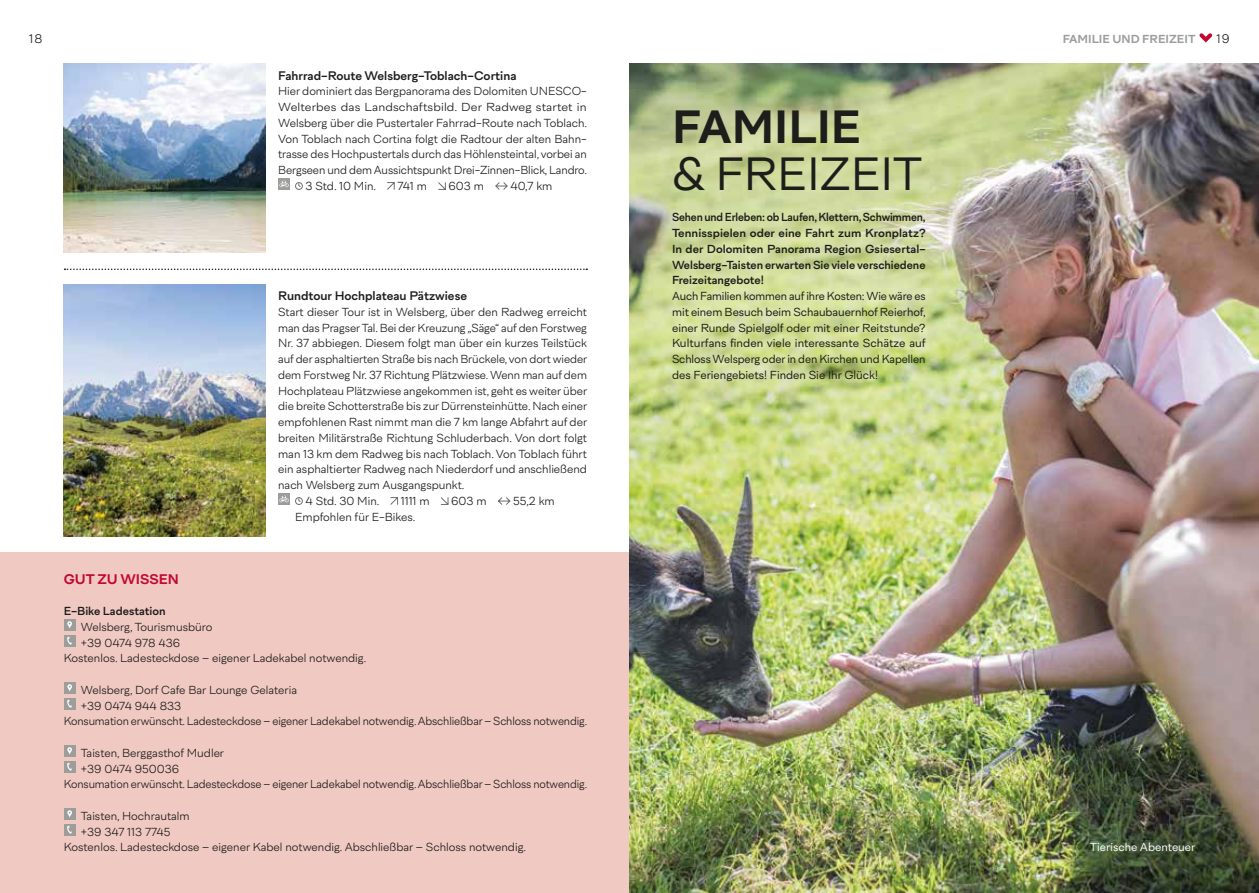
<style>
.page{position:relative;width:1259px;height:893px;background:#fff}
.page>*{position:absolute;margin:0;border:0;box-sizing:border-box;transform-origin:0 0}
.t1{font:45px "Cordillera";color:#1d1d1b}
.t2{font:700 45px "Cordillera";color:#1d1d1b}
.t3{font:700 13.5px "Cordillera";color:#c20831}
.t4{font:600 12px "Cordillera";color:#1d1d1b}
.t5{font:300 12px "Cordillera";color:#1d1d1b}
.t6{font:300 11.25px "Cordillera";color:#1d1d1b}
.t7{font:11.25px/15.8px "Cordillera";color:#1d1d1b;text-align:justify}
.t8{font:600 11.25px/15.8px "Cordillera";letter-spacing:-.005em;color:#1d1d1b;text-align:justify;scale:.94 1}
.t9{font:300 11.25px "Cordillera";color:#1d1d1b;scale:.96 1}
.t10{font:300 11.25px "Cordillera";color:#1d1d1b;scale:1.06 1}
.t11{font:11.25px "Cordillera";color:#fff}
.t12{font:700 11.25px "Cordillera";color:#9d9d9c}
.t13{font:600 11.25px "Cordillera";letter-spacing:-.005em;color:#1d1d1b}
</style>
<div class="page">
<div style="left:0;top:552px;width:629px;height:341px;background:#f1c9c3"></div>
<img style="left:629px;top:64px;width:630px;height:829px">
<img style="left:64px;top:284px;width:201px;height:252px">
<img style="left:64px;top:64px;width:201px;height:189px">
<svg style="left:65px;top:269px;width:522px;height:1px"></svg>
<div style="left:64px;top:619px;width:12px;height:12px;background:#9d9d9c"></div>
<svg style="left:67px;top:621px;width:5px;height:8px"></svg>
<div style="left:64px;top:635px;width:12px;height:12px;background:#9d9d9c"></div>
<svg style="left:67px;top:637px;width:5px;height:8px"></svg>
<div style="left:64px;top:682px;width:12px;height:12px;background:#9d9d9c"></div>
<svg style="left:67px;top:684px;width:5px;height:8px"></svg>
<div style="left:64px;top:698px;width:12px;height:12px;background:#9d9d9c"></div>
<svg style="left:67px;top:700px;width:5px;height:8px"></svg>
<div style="left:64px;top:745px;width:12px;height:12px;background:#9d9d9c"></div>
<svg style="left:67px;top:747px;width:5px;height:8px"></svg>
<div style="left:64px;top:761px;width:12px;height:12px;background:#9d9d9c"></div>
<svg style="left:67px;top:763px;width:5px;height:8px"></svg>
<div style="left:64px;top:808px;width:12px;height:12px;background:#9d9d9c"></div>
<svg style="left:67px;top:810px;width:5px;height:8px"></svg>
<div style="left:64px;top:824px;width:12px;height:12px;background:#9d9d9c"></div>
<svg style="left:67px;top:826px;width:5px;height:8px"></svg>
<div style="left:278px;top:178px;width:12px;height:12px;background:#9d9d9c"></div>
<svg style="left:279px;top:181px;width:10px;height:6px"></svg>
<svg style="left:295px;top:182px;width:8px;height:8px"></svg>
<svg style="left:387px;top:182px;width:8px;height:8px"></svg>
<svg style="left:438px;top:182px;width:8px;height:8px"></svg>
<svg style="left:495px;top:182px;width:13px;height:8px"></svg>
<div style="left:278px;top:493px;width:12px;height:12px;background:#9d9d9c"></div>
<svg style="left:279px;top:496px;width:10px;height:6px"></svg>
<svg style="left:295px;top:497px;width:8px;height:8px"></svg>
<svg style="left:390px;top:497px;width:8px;height:8px"></svg>
<svg style="left:441px;top:497px;width:8px;height:8px"></svg>
<svg style="left:498px;top:497px;width:13px;height:8px"></svg>
<svg style="left:1199px;top:33px;width:13px;height:10px"></svg>
<p class="t5" style="left:29px;top:30px;width:15px">18</p>
<p class="t12" style="left:1062px;top:30px;width:134px">FAMILIE UND FREIZEIT</p>
<p class="t5" style="left:1216px;top:30px;width:15px">19</p>
<p class="t4" style="left:278px;top:66px;width:240px">Fahrrad-Route Welsberg-Toblach-Cortina</p>
<p class="t6" style="left:278px;top:83px;width:310px">Hier dominiert das Bergpanorama des Dolomiten UNESCO-</p>
<p class="t10" style="left:278px;top:99px;width:293px">Welterbes das Landschaftsbild. Der Radweg startet in</p>
<p class="t6" style="left:278px;top:115px;width:310px">Welsberg über die Pustertaler Fahrrad-Route nach Toblach.</p>
<p class="t6" style="left:278px;top:130px;width:310px">Von Toblach nach Cortina folgt die Radtour der alten Bahn-</p>
<p class="t6" style="left:278px;top:146px;width:310px">trasse des Hochpustertals durch das Höhlensteintal, vorbei an</p>
<p class="t6" style="left:278px;top:162px;width:310px">Bergseen und dem Aussichtspunkt Drei-Zinnen-Blick, Landro.</p>
<p class="t6" style="left:305px;top:178px;width:72px">3 Std. 10 Min.</p>
<p class="t6" style="left:397px;top:178px;width:31px">741 m</p>
<p class="t6" style="left:448px;top:178px;width:37px">603 m</p>
<p class="t6" style="left:510px;top:178px;width:43px">40,7 km</p>
<p class="t4" style="left:278px;top:286px;width:190px">Rundtour Hochplateau Pätzwiese</p>
<p class="t6" style="left:278px;top:304px;width:310px">Start dieser Tour ist in Welsberg, über den Radweg erreicht</p>
<p class="t6" style="left:278px;top:319px;width:310px">man das Pragser Tal. Bei der Kreuzung „Säge“ auf den Forstweg</p>
<p class="t6" style="left:278px;top:335px;width:310px">Nr. 37 abbiegen. Diesem folgt man über ein kurzes Teilstück</p>
<p class="t6" style="left:278px;top:351px;width:311px">auf der asphaltierten Straße bis nach Brückele, von dort wieder</p>
<p class="t6" style="left:278px;top:367px;width:310px">dem Forstweg Nr. 37 Richtung Plätzwiese. Wenn man auf dem</p>
<p class="t6" style="left:278px;top:382px;width:310px">Hochplateau Plätzwiese angekommen ist, geht es weiter über</p>
<p class="t6" style="left:278px;top:398px;width:310px">die breite Schotterstraße bis zur Dürrensteinhütte. Nach einer</p>
<p class="t6" style="left:278px;top:414px;width:310px">empfohlenen Rast nimmt man die 7 km lange Abfahrt auf der</p>
<p class="t6" style="left:278px;top:430px;width:310px">breiten Militärstraße Richtung Schluderbach. Von dort folgt</p>
<p class="t6" style="left:278px;top:445px;width:310px">man 13 km dem Radweg bis nach Toblach. Von Toblach führt</p>
<p class="t6" style="left:278px;top:461px;width:310px">ein asphaltierter Radweg nach Niederdorf und anschließend</p>
<p class="t6" style="left:278px;top:477px;width:188px">nach Welsberg zum Ausgangspunkt.</p>
<p class="t6" style="left:305px;top:493px;width:75px">4 Std. 30 Min.</p>
<p class="t6" style="left:401px;top:493px;width:30px">1111 m</p>
<p class="t6" style="left:451px;top:493px;width:37px">603 m</p>
<p class="t6" style="left:513px;top:493px;width:43px">55,2 km</p>
<p class="t6" style="left:295px;top:508px;width:122px">Empfohlen für E-Bikes.</p>
<p class="t3" style="left:64px;top:568px;width:117px">GUT ZU WISSEN</p>
<p class="t13" style="left:64px;top:602px;width:103px">E-Bike Ladestation</p>
<p class="t6" style="left:81px;top:619px;width:133px">Welsberg, Tourismusbüro</p>
<p class="t6" style="left:81px;top:634px;width:101px">+39 0474 978 436</p>
<p class="t6" style="left:64px;top:650px;width:304px">Kostenlos. Ladesteckdose – eigener Ladekabel notwendig.</p>
<p class="t6" style="left:81px;top:682px;width:218px">Welsberg, Dorf Cafe Bar Lounge Gelateria</p>
<p class="t6" style="left:81px;top:697px;width:102px">+39 0474 944 833</p>
<p class="t9" style="left:64px;top:713px;width:547px">Konsumation erwünscht. Ladesteckdose – eigener Ladekabel notwendig. Abschließbar – Schloss notwendig.</p>
<p class="t6" style="left:81px;top:745px;width:145px">Taisten, Berggasthof Mudler</p>
<p class="t6" style="left:81px;top:760px;width:100px">+39 0474 950036</p>
<p class="t9" style="left:64px;top:776px;width:547px">Konsumation erwünscht. Ladesteckdose – eigener Ladekabel notwendig. Abschließbar – Schloss notwendig.</p>
<p class="t6" style="left:81px;top:808px;width:110px">Taisten, Hochrautalm</p>
<p class="t6" style="left:81px;top:823px;width:91px">+39 347 113 7745</p>
<p class="t6" style="left:64px;top:839px;width:464px">Kostenlos. Ladesteckdose – eigener Kabel notwendig. Abschließbar – Schloss notwendig.</p>
<h1 class="t2" style="left:672px;top:91px;width:190px">FAMILIE</h1>
<h1 class="t1" style="left:672px;top:141px;width:252px">&amp; FREIZEIT</h1>
<p class="t8" style="left:672px;top:209px;width:271px">Sehen und Erleben: ob Laufen, Klettern, Schwimmen, Tennisspielen oder eine Fahrt zum Kronplatz?<br>In der Dolomiten Panorama Region Gsiesertal-Welsberg-Taisten erwarten Sie viele verschiedene Freizeitangebote!</p>
<p class="t7" style="left:672px;top:288px;width:255px">Auch Familien kommen auf ihre Kosten: Wie wäre es mit einem Besuch beim Schaubauernhof Reierhof, einer Runde Spielgolf oder mit einer Reitstunde?<br>Kulturfans finden viele interessante Schätze auf Schloss Welsperg oder in den Kirchen und Kapellen des Feriengebiets! Finden Sie Ihr Glück!</p>
<p class="t11" style="left:1090px;top:839px;width:107px">Tierische Abenteuer</p>
</div>
